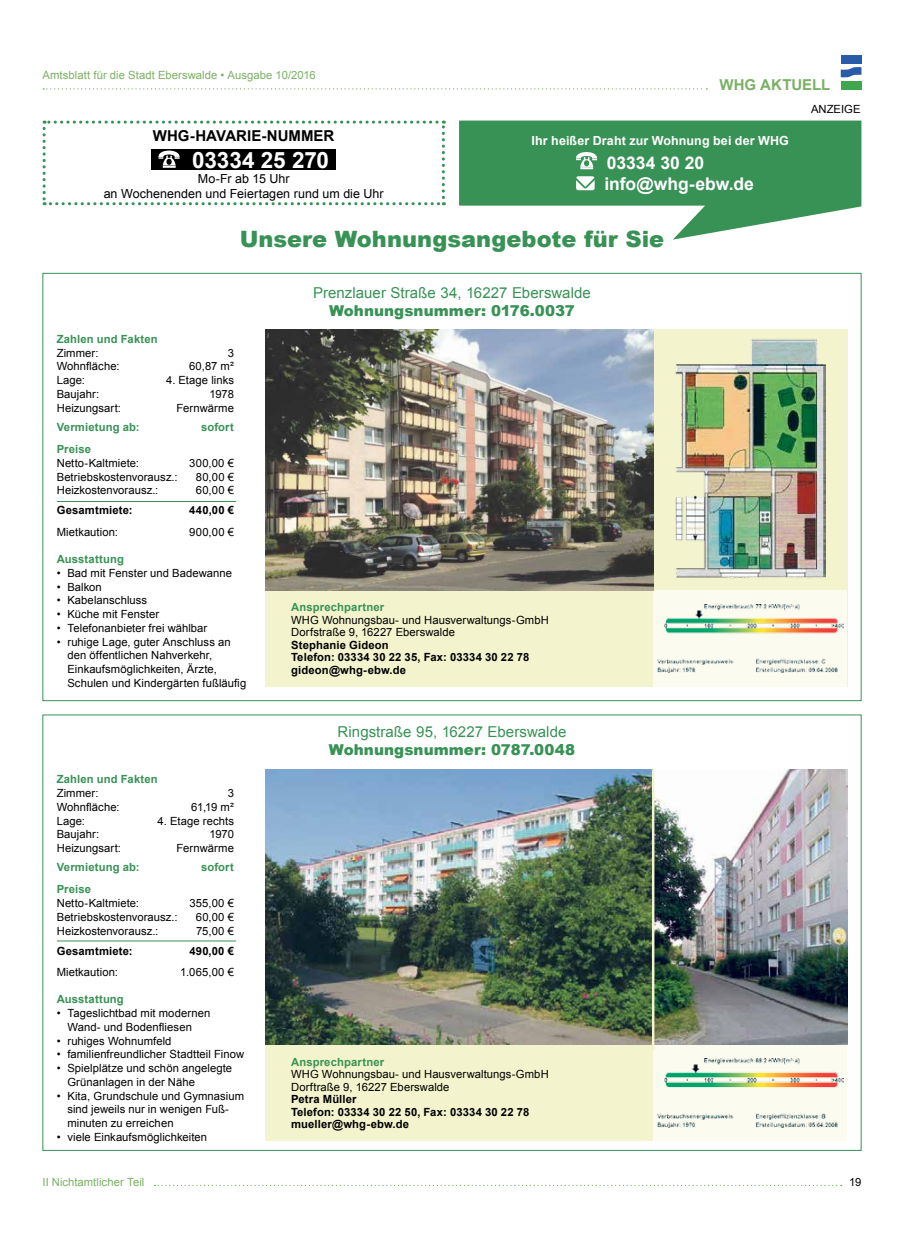
<style>
.page{position:relative;width:904px;height:1241px;background:#fff}
.page>*{position:absolute;margin:0;border:0;box-sizing:border-box;transform-origin:0 0}
.t1{font:900 22.5px "Arial";letter-spacing:.005em;color:#389255}
.t2{font:700 22.5px "Arial";letter-spacing:-.01em;color:#fff}
.t3{font:700 17.5px/21px "Arial";color:#fff}
.t4{font:15px "Arial";letter-spacing:.005em;color:#389255}
.t5{font:900 15px "Arial";letter-spacing:.005em;color:#389255}
.t6{font:700 15px "Arial";letter-spacing:.005em;color:#000}
.t7{font:700 15px "Arial";color:#7ab064}
.t8{font:12.5px/15px "Arial";letter-spacing:.005em;color:#000;text-align:center}
.t9{font:700 12.5px "Arial";letter-spacing:.01em;color:#fff}
.t10{font:11.25px/13.8px "Arial";letter-spacing:.005em;color:#000}
.t11{font:700 11.25px/12.5px "Arial";letter-spacing:.015em;color:#000}
.t12{font:700 11.25px "Arial";letter-spacing:.015em;color:#389255}
.t13{font:11.25px "Arial";letter-spacing:.005em;color:#7ab064}
</style>
<div class="page">
<svg style="left:154px;top:1184px;width:683px;height:1px"></svg>
<div style="left:840px;top:55px;width:21px;height:8px;background:#295ba9"></div>
<svg style="left:840px;top:67px;width:21px;height:11px"></svg>
<div style="left:840px;top:81px;width:21px;height:8px;background:#3fa650"></div>
<div style="left:265px;top:329px;width:582px;height:357px;background:#f3f4cd"></div>
<svg style="left:43px;top:120px;width:402px;height:85px"></svg>
<svg style="left:459px;top:120px;width:402px;height:119px;fill:#389255"></svg>
<svg style="left:43px;top:88px;width:664px;height:1px"></svg>
<svg style="left:576px;top:152px;width:21px;height:17px"></svg>
<svg style="left:576px;top:176px;width:18px;height:14px"></svg>
<div style="left:265px;top:769px;width:582px;height:371px;background:#f3f4cd"></div>
<hr style="left:57px;top:940px;width:179px;height:1px;background:#389255">
<hr style="left:57px;top:501px;width:179px;height:1px;background:#389255">
<div style="left:653px;top:590px;width:194px;height:96px;background:#fbfbf0"></div>
<img style="left:658px;top:604px;width:185px;height:68px">
<img style="left:675px;top:339px;width:150px;height:240px">
<img style="left:265px;top:329px;width:388px;height:261px">
<img style="left:265px;top:769px;width:582px;height:275px">
<div style="left:653px;top:1044px;width:194px;height:96px;background:#fbfbf0"></div>
<img style="left:658px;top:1058px;width:185px;height:68px">
<hr style="left:652px;top:769px;width:2px;height:280px;background:#f3f4cd">
<p class="t13" style="left:43px;top:68px;width:275px">Amtsblatt für die Stadt Eberswalde • Ausgabe 10/2016</p>
<h3 class="t6" style="left:153px;top:125px;width:183px">WHG-HAVARIE-NUMMER</h3>
<h1 class="t2" style="left:192px;top:145px;width:138px">03334 25 270</h1>
<p class="t8" style="left:104px;top:171px;width:281px">Mo-Fr ab 15 Uhr<br>an Wochenenden und Feiertagen rund um die Uhr</p>
<h3 class="t7" style="left:719px;top:74px;width:112px">WHG AKTUELL</h3>
<p class="t10" style="left:811px;top:102px;width:51px">ANZEIGE</p>
<p class="t9" style="left:531px;top:132px;width:259px">Ihr heißer Draht zur Wohnung bei der WHG</p>
<h2 class="t3" style="left:604px;top:153px;width:151px">03334 30 20 info@whg-ebw.de</h2>
<h1 class="t1" style="left:240px;top:222px;width:426px">Unsere Wohnungsangebote für Sie</h1>
<p class="t12" style="left:57px;top:331px;width:103px">Zahlen und Fakten</p>
<p class="t10" style="left:57px;top:346px;width:43px">Zimmer:</p>
<p class="t10" style="left:228px;top:346px;width:8px">3</p>
<p class="t10" style="left:57px;top:360px;width:64px">Wohnfläche:</p>
<p class="t10" style="left:189px;top:360px;width:46px">60,87 m²</p>
<p class="t10" style="left:57px;top:373px;width:30px">Lage:</p>
<p class="t10" style="left:166px;top:373px;width:69px">4. Etage links</p>
<p class="t10" style="left:57px;top:387px;width:44px">Baujahr:</p>
<p class="t10" style="left:209px;top:387px;width:26px">1978</p>
<p class="t10" style="left:57px;top:401px;width:66px">Heizungsart:</p>
<p class="t10" style="left:176px;top:401px;width:59px">Fernwärme</p>
<p class="t12" style="left:57px;top:419px;width:84px">Vermietung ab:</p>
<p class="t12" style="left:201px;top:419px;width:34px">sofort</p>
<p class="t12" style="left:57px;top:441px;width:36px">Preise</p>
<p class="t10" style="left:57px;top:456px;width:84px">Netto-Kaltmiete:</p>
<p class="t10" style="left:189px;top:456px;width:46px">300,00 €</p>
<p class="t10" style="left:57px;top:470px;width:122px">Betriebskostenvorausz.:</p>
<p class="t10" style="left:196px;top:470px;width:40px">80,00 €</p>
<p class="t10" style="left:57px;top:483px;width:103px">Heizkostenvorausz.:</p>
<p class="t10" style="left:196px;top:483px;width:40px">60,00 €</p>
<p class="t11" style="left:57px;top:504px;width:77px">Gesamtmiete:</p>
<p class="t11" style="left:189px;top:504px;width:46px">440,00 €</p>
<p class="t10" style="left:57px;top:525px;width:63px">Mietkaution:</p>
<p class="t10" style="left:189px;top:525px;width:46px">900,00 €</p>
<p class="t12" style="left:57px;top:551px;width:69px">Ausstattung</p>
<p class="t10" style="left:57px;top:566px;width:177px">• Bad mit Fenster und Badewanne</p>
<p class="t10" style="left:57px;top:580px;width:47px">• Balkon</p>
<p class="t10" style="left:57px;top:593px;width:92px">• Kabelanschluss</p>
<p class="t10" style="left:57px;top:607px;width:104px">• Küche mit Fenster</p>
<p class="t10" style="left:57px;top:621px;width:152px">• Telefonanbieter frei wählbar</p>
<p class="t10" style="left:67px;top:635px;width:180px;text-indent:-11px">• ruhige Lage, guter Anschluss an den öffentlichen Nahverkehr, Einkaufsmöglichkeiten, Ärzte, Schulen und Kindergärten fußläufig</p>
<p class="t12" style="left:57px;top:771px;width:103px">Zahlen und Fakten</p>
<p class="t10" style="left:57px;top:786px;width:43px">Zimmer:</p>
<p class="t10" style="left:228px;top:786px;width:8px">3</p>
<p class="t10" style="left:57px;top:800px;width:64px">Wohnfläche:</p>
<p class="t10" style="left:191px;top:800px;width:44px">61,19 m²</p>
<p class="t10" style="left:57px;top:813px;width:30px">Lage:</p>
<p class="t10" style="left:158px;top:813px;width:78px">4. Etage rechts</p>
<p class="t10" style="left:57px;top:827px;width:44px">Baujahr:</p>
<p class="t10" style="left:209px;top:827px;width:26px">1970</p>
<p class="t10" style="left:57px;top:841px;width:66px">Heizungsart:</p>
<p class="t10" style="left:176px;top:841px;width:59px">Fernwärme</p>
<p class="t12" style="left:57px;top:859px;width:84px">Vermietung ab:</p>
<p class="t12" style="left:201px;top:859px;width:34px">sofort</p>
<p class="t12" style="left:57px;top:881px;width:36px">Preise</p>
<p class="t10" style="left:57px;top:896px;width:84px">Netto-Kaltmiete:</p>
<p class="t10" style="left:189px;top:896px;width:46px">355,00 €</p>
<p class="t10" style="left:57px;top:910px;width:122px">Betriebskostenvorausz.:</p>
<p class="t10" style="left:196px;top:910px;width:40px">60,00 €</p>
<p class="t10" style="left:57px;top:923px;width:103px">Heizkostenvorausz.:</p>
<p class="t10" style="left:196px;top:923px;width:39px">75,00 €</p>
<p class="t11" style="left:57px;top:944px;width:77px">Gesamtmiete:</p>
<p class="t11" style="left:189px;top:944px;width:46px">490,00 €</p>
<p class="t10" style="left:57px;top:965px;width:63px">Mietkaution:</p>
<p class="t10" style="left:180px;top:965px;width:55px">1.065,00 €</p>
<p class="t12" style="left:57px;top:991px;width:69px">Ausstattung</p>
<p class="t10" style="left:67px;top:1006px;width:144px;text-indent:-11px">• Tageslichtbad mit modernen<br>Wand- und Bodenfliesen</p>
<p class="t10" style="left:57px;top:1033px;width:116px">• ruhiges Wohnumfeld</p>
<p class="t10" style="left:57px;top:1047px;width:189px">• familienfreundlicher Stadtteil Finow</p>
<p class="t10" style="left:67px;top:1061px;width:166px;text-indent:-11px">• Spielplätze und schön angelegte<br>Grünanlagen in der Nähe</p>
<p class="t10" style="left:67px;top:1088px;width:178px;text-indent:-11px">• Kita, Grundschule und Gymnasium sind jeweils nur in wenigen Fuß&shy;minuten zu erreichen</p>
<p class="t10" style="left:57px;top:1129px;width:152px">• viele Einkaufsmöglichkeiten</p>
<p class="t13" style="left:43px;top:1174px;width:103px">II Nichtamtlicher Teil</p>
<h3 class="t4" style="left:313px;top:283px;width:279px">Prenzlauer Straße 34, 16227 Eberswalde</h3>
<h3 class="t5" style="left:329px;top:299px;width:247px">Wohnungsnummer: 0176.0037</h3>
<p class="t12" style="left:291px;top:600px;width:95px">Ansprechpartner</p>
<p class="t10" style="left:291px;top:613px;width:259px;line-height:12.5px">WHG Wohnungsbau- und Hausverwaltungs-GmbH<br>Dorfstraße 9, 16227 Eberswalde</p>
<p class="t11" style="left:291px;top:639px;width:240px">Stephanie Gideon<br>Telefon: 03334 30 22 35, Fax: 03334 30 22 78 gideon@whg-ebw.de</p>
<h3 class="t4" style="left:337px;top:722px;width:230px">Ringstraße 95, 16227 Eberswalde</h3>
<h3 class="t5" style="left:329px;top:738px;width:247px">Wohnungsnummer: 0787.0048</h3>
<p class="t12" style="left:291px;top:1053px;width:95px">Ansprechpartner</p>
<p class="t10" style="left:291px;top:1067px;width:259px;line-height:12.5px">WHG Wohnungsbau- und Hausverwaltungs-GmbH<br>Dorftraße 9, 16227 Eberswalde</p>
<p class="t11" style="left:291px;top:1093px;width:240px">Petra Müller<br>Telefon: 03334 30 22 50, Fax: 03334 30 22 78 mueller@whg-ebw.de</p>
<p class="t10" style="left:849px;top:1175px;width:14px">19</p>
</div>
